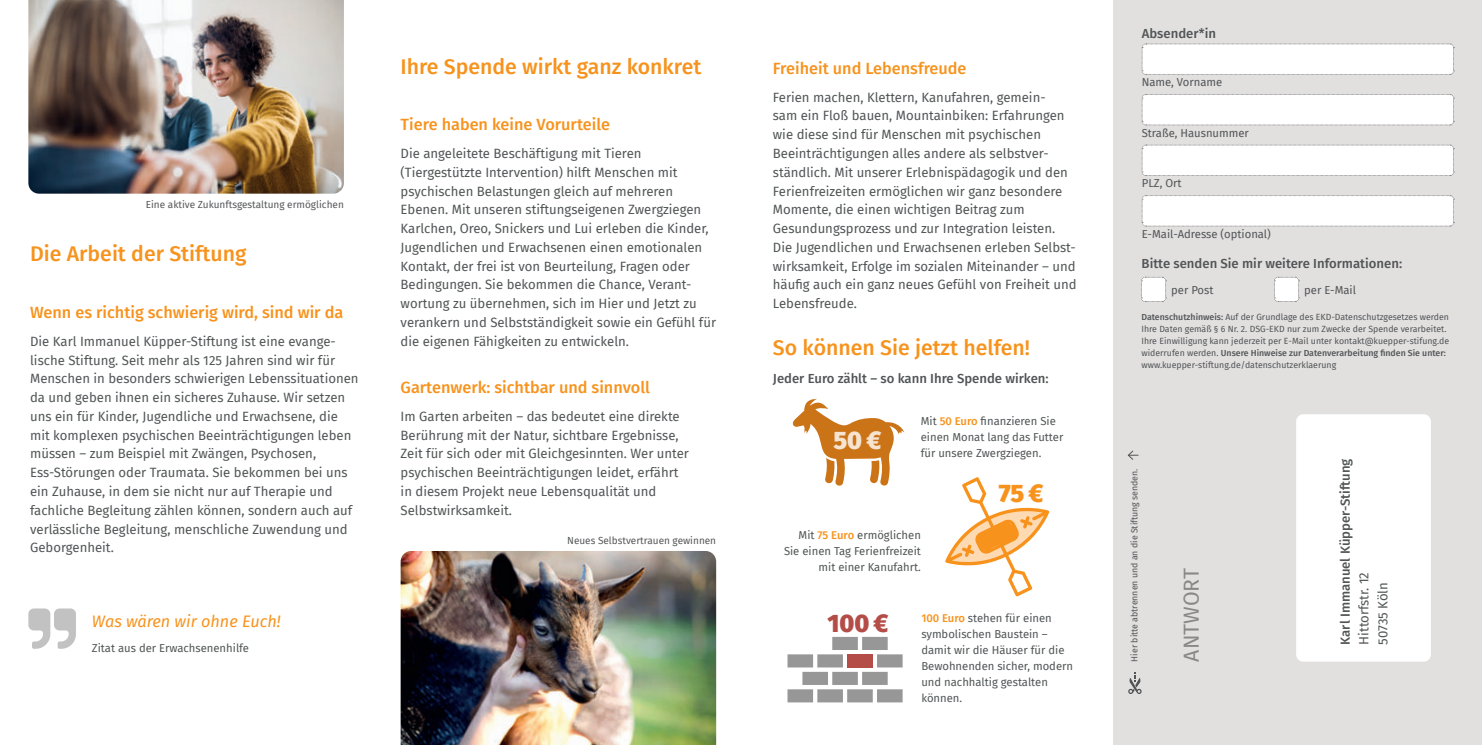
<style>
.page{position:relative;width:1482px;height:745px;background:#fff}
.page>*{position:absolute;margin:0;border:0;box-sizing:border-box;transform-origin:0 0}
.t1{font:900 24.88px "Fira Sans";color:#b44d48}
.t2{font:900 24.88px "Fira Sans";color:#f6e4d0}
.t3{font:900 24.88px "Fira Sans";color:#f7931d}
.t4{font:500 21.25px "Fira Sans";color:#f7931d}
.t5{font:21.25px "Fira Sans";color:#888889}
.t6{font:500 16.25px "Fira Sans";color:#f7931d}
.t7{font:italic 16.25px "Fira Sans";color:#f7931d}
.t8{font:13.12px/18.8px "Fira Sans";color:#515556}
.t9{font:500 13.12px "Fira Sans";color:#515556}
.t10{font:11.25px/16px "Fira Sans";color:#515556}
.t11{font:10px "Fira Sans";color:#57585a}
.t12{font:8.75px/11.9px "Fira Sans";color:#515556}
.s1{font-weight:500;color:#f7931d}
.s2{font-weight:500}
</style>
<div class="page">
<div style="left:1113px;top:0;width:368px;height:744px;background:#e2dfdf"></div>
<svg style="left:1141px;top:195px;width:313px;height:31px;background:#fbfbfb"></svg>
<svg style="left:1141px;top:144px;width:313px;height:32px;background:#f9f9f9"></svg>
<svg style="left:1141px;top:94px;width:313px;height:31px;background:#fbfbfb"></svg>
<svg style="left:1141px;top:43px;width:313px;height:32px;background:#f9f9f9"></svg>
<svg style="left:1141px;top:276px;width:25px;height:26px"></svg>
<svg style="left:1274px;top:276px;width:25px;height:26px"></svg>
<img style="left:28px;top:0;width:316px;height:193px">
<img style="left:400px;top:551px;width:316px;height:193px">
<svg style="left:792px;top:398px;width:112px;height:88px"></svg>
<svg style="left:787px;top:636px;width:115px;height:66px"></svg>
<div style="left:847px;top:654px;width:25px;height:13px;background:#b44d48"></div>
<svg style="left:945px;top:477px;width:104px;height:119px"></svg>
<svg style="left:1128px;top:672px;width:14px;height:21px"></svg>
<div style="left:1295px;top:414px;width:135px;height:247px;background:#fff;border-radius:7px"></div>
<svg style="left:1127px;top:450px;width:11px;height:10px"></svg>
<p class="t11" style="left:146px;top:198px;width:200px">Eine aktive Zukunftsgestaltung ermöglichen</p>
<h2 class="t4" style="left:30px;top:239px;width:218px">Die Arbeit der Stiftung</h2>
<p class="t6" style="left:30px;top:298px;width:315px">Wenn es richtig schwierig wird, sind wir da</p>
<p class="t8" style="left:30px;top:331px;width:330px">Die Karl Immanuel Küpper-Stiftung ist eine evange&shy;lische Stiftung. Seit mehr als 125 Jahren sind wir für Menschen in besonders schwierigen Lebens situationen da und geben ihnen ein sicheres Zuhause. Wir setzen uns ein für Kinder, Jugendliche und Erwachsene, die mit komplexen psychischen Beeinträchtigungen leben müssen – zum Beispiel mit Zwängen, Psychosen, Ess-Störungen oder Traumata. Sie bekommen bei uns ein Zuhause, in dem sie nicht nur auf Therapie und fachliche Begleitung zählen können, sondern auch auf verlässliche Begleitung, menschliche Zuwendung und Geborgenheit.</p>
<p class="t7" style="left:92px;top:610px;width:190px">Was wären wir ohne Euch!</p>
<p class="t10" style="left:92px;top:639px;width:159px">Zitat aus der Erwachsenenhilfe</p>
<h2 class="t4" style="left:400px;top:49px;width:302px">Ihre Spende wirkt ganz konkret</h2>
<p class="t6" style="left:400px;top:111px;width:211px">Tiere haben keine Vorurteile</p>
<p class="t8" style="left:400px;top:144px;width:317px">Die angeleitete Beschäftigung mit Tieren<br>( Tiergestützte Intervention) hilft Menschen mit psychischen Belastungen gleich auf mehreren Ebenen. Mit unseren stiftungseigenen Zwergziegen Karlchen, Oreo, Snickers und Lui er leben die Kinder, Jugendlichen und Erwachsenen einen emotionalen Kontakt, der frei ist von Beurteilung, Fragen oder Bedingungen. Sie bekommen die Chance, Verant&shy;wortung zu übernehmen, sich im Hier und Jetzt zu verankern und Selbstständigkeit sowie ein Gefühl für die eigenen Fähigkeiten zu entwickeln.</p>
<p class="t6" style="left:400px;top:373px;width:251px">Gartenwerk: sichtbar und sinnvoll</p>
<p class="t8" style="left:400px;top:406px;width:290px">Im Garten arbeiten – das bedeutet eine direkte Berührung mit der Natur, sichtbare Ergebnisse, Zeit für sich oder mit Gleichgesinnten. Wer unter psychischen Beeinträchtigungen leidet, erfährt in diesem Projekt neue Lebensqualität und Selbstwirksamkeit.</p>
<p class="t11" style="left:567px;top:533px;width:150px">Neues Selbstvertrauen gewinnen</p>
<p class="t6" style="left:772px;top:55px;width:195px">Freiheit und Lebensfreude</p>
<p class="t8" style="left:772px;top:88px;width:305px">Ferien machen, Klettern, Kanufahren, gemein-<br>sam ein Floß bauen, Mountainbiken: Erfahrungen wie diese sind für Menschen mit psychischen Beeinträchtigungen alles andere als selbstver&shy;ständlich. Mit unserer Erlebnispädagogik und den Ferien freizeiten ermöglichen wir ganz besondere Momente, die einen wichtigen Beitrag zum Gesundungs prozess und zur Integration leisten.<br>Die Jugendlichen und Erwachsenen erleben Selbst&shy;wirksamkeit, Erfolge im sozialen Miteinander – und häufig auch ein ganz neues Gefühl von Freiheit und Lebensfreude.</p>
<h2 class="t4" style="left:772px;top:330px;width:259px">So können Sie jetzt helfen!</h2>
<p class="t9" style="left:772px;top:368px;width:277px">Jeder Euro zählt – so kann Ihre Spende wirken:</p>
<p class="t10" style="left:920px;top:412px;width:144px">Mit <span class="s1">50 Euro</span> finanzieren Sie einen Monat lang das Futter für unsere Zwergziegen.</p>
<h1 class="t2" style="left:833px;top:422px;width:49px">50 €</h1>
<p class="t10" style="left:784px;top:526px;width:138px;text-align:right">Mit <span class="s1">75 Euro</span> ermöglichen<br>Sie einen Tag Ferienfreizeit mit einer Kanufahrt.</p>
<h1 class="t3" style="left:998px;top:475px;width:46px">75 €</h1>
<h1 class="t1" style="left:827px;top:605px;width:63px">100 €</h1>
<p class="t10" style="left:921px;top:610px;width:153px"><span class="s1">100 Euro</span> stehen für einen symbolischen Baustein – damit wir die Häuser für die<br>Bewohnenden sicher, modern und nachhaltig gestalten können.</p>
<p class="t9" style="left:1141px;top:23px;width:76px">Absender*in</p>
<p class="t10" style="left:1141px;top:74px;width:82px">Name, Vorname</p>
<p class="t10" style="left:1141px;top:125px;width:109px">Straße, Hausnummer</p>
<p class="t10" style="left:1141px;top:175px;width:41px">PLZ, Ort</p>
<p class="t10" style="left:1141px;top:226px;width:131px">E-Mail-Adresse (optional)</p>
<p class="t9" style="left:1141px;top:253px;width:262px">Bitte senden Sie mir weitere Informationen:</p>
<p class="t10" style="left:1171px;top:281px;width:44px">per Post</p>
<p class="t10" style="left:1303px;top:281px;width:53px">per E-Mail</p>
<p class="t12" style="left:1141px;top:311px;width:309px"><span class="s2">Datenschutzhinweis:</span> Auf der Grundlage des EKD-Datenschutzgesetzes werden Ihre Daten gemäß § 6 Nr. 2. DSG-EKD nur zum Zwecke der Spende verarbeitet.<br>Ihre Einwilligung kann jederzeit per E-Mail unter kontakt@kuepper-stifung.de widerrufen werden. <span class="s2">Unsere Hinweise zur Datenverarbeitung finden Sie unter: </span>www.kuepper-stiftung.de/datenschutzerklaerung</p>
<p class="t12" style="left:1128px;top:661px;width:194px;rotate:-90deg">Hier bitte abtrennen und an die Stiftung senden.</p>
<h2 class="t5" style="left:1176px;top:661px;width:95px;rotate:-90deg">ANTWORT</h2>
<p class="t9" style="left:1335px;top:644px;width:187px;rotate:-90deg">Karl Immanuel Küpper-Stiftung</p>
<p class="t8" style="left:1354px;top:644px;width:74px;rotate:-90deg">Hittorfstr. 12<br>50735 Köln</p>
</div>
